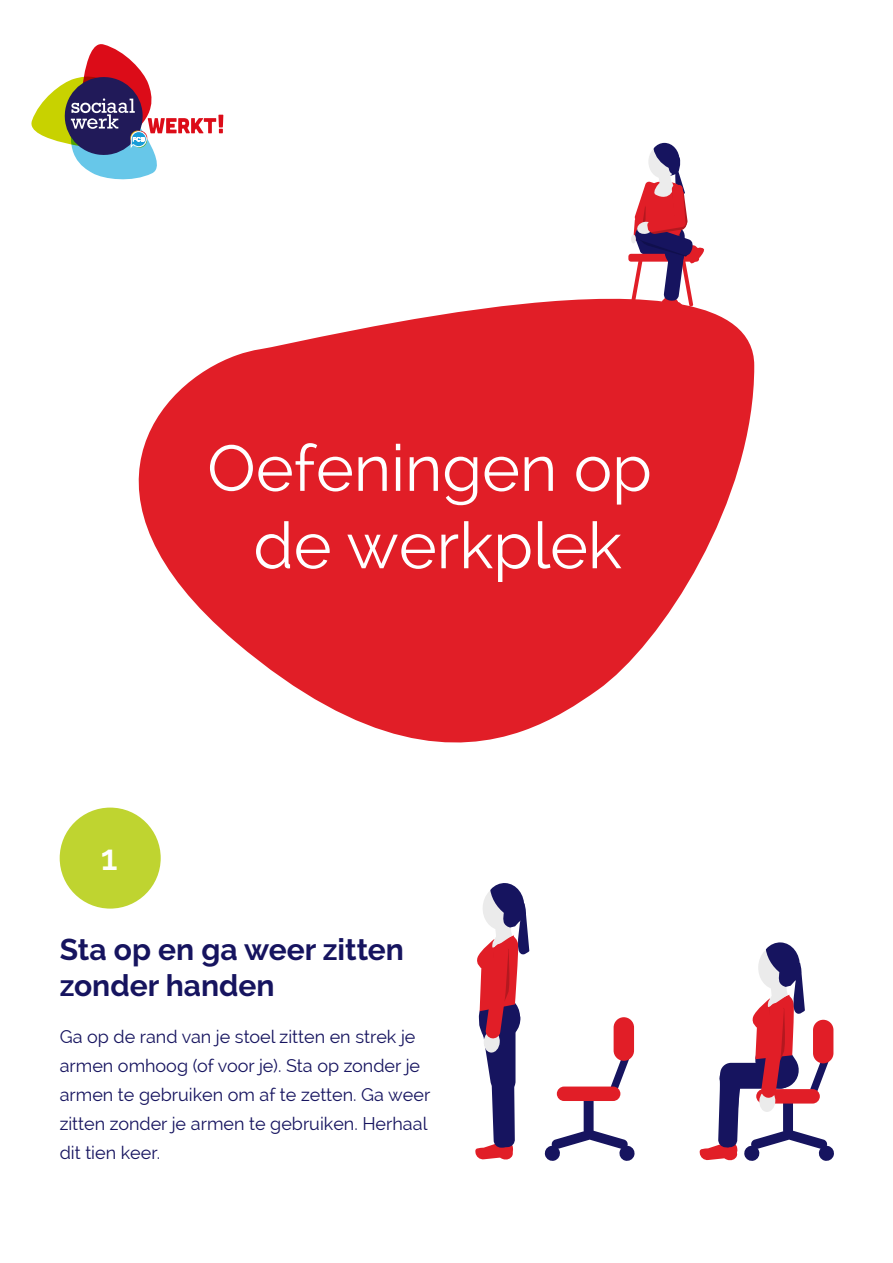
<style>
.page{position:relative;width:893px;height:1263px;background:#fff}
.page>*{position:absolute;margin:0;border:0;box-sizing:border-box;transform-origin:0 0}
.t1{font:64.5px/77.4px "Raleway";color:#fff;text-align:center}
.t2{font:600 35.7px "Raleway";color:#fff}
.t3{font:700 30px/36px "Raleway";color:#16145f}
.t4{font:18px/28.8px "Raleway";color:#16145f}
</style>
<div class="page">
<svg style="left:699px;top:942px;width:135px;height:219px"></svg>
<svg style="left:475px;top:883px;width:54px;height:277px"></svg>
<svg style="left:611px;top:1055px;width:18px;height:34px"></svg>
<svg style="left:544px;top:1130px;width:91px;height:31px"></svg>
<div style="left:584px;top:1095px;width:10px;height:40px;background:#16145f;border-radius:5px"></div>
<div style="left:557px;top:1086px;width:63px;height:15px;background:#e11e27;border-radius:7px"></div>
<div style="left:614px;top:1017px;width:20px;height:44px;background:#e11e27;border-radius:10px"></div>
<div style="left:60px;top:807px;width:101px;height:101px;background:#bfd430;border-radius:50%"></div>
<svg style="left:138px;top:298px;width:617px;height:445px;fill:#e11e27"></svg>
<svg style="left:628px;top:254px;width:71px;height:8px"></svg>
<svg style="left:630px;top:143px;width:76px;height:172px"></svg>
<div style="left:644px;top:195px;width:15px;height:16px;background:#e11e27;border-radius:50%"></div>
<div style="left:631px;top:235px;width:5px;height:8px;background:#ececec;border-radius:50%"></div>
<svg style="left:31px;top:44px;width:192px;height:135px"></svg>
<h1 class="t1" style="left:207px;top:429px;width:446px">Oefeningen op de werkplek</h1>
<h2 class="t2" style="left:101px;top:836px;width:18px">1</h2>
<h3 class="t3" style="left:60px;top:932px;width:346px">Sta op en ga weer zitten zonder handen</h3>
<p class="t4" style="left:60px;top:1022px;width:372px">Ga op de rand van je stoel zitten en strek je armen omhoog (of voor je). Sta op zonder je armen te gebruiken om af te zetten. Ga weer zitten zonder je armen te gebruiken. Herhaal dit tien keer.</p>
</div>
